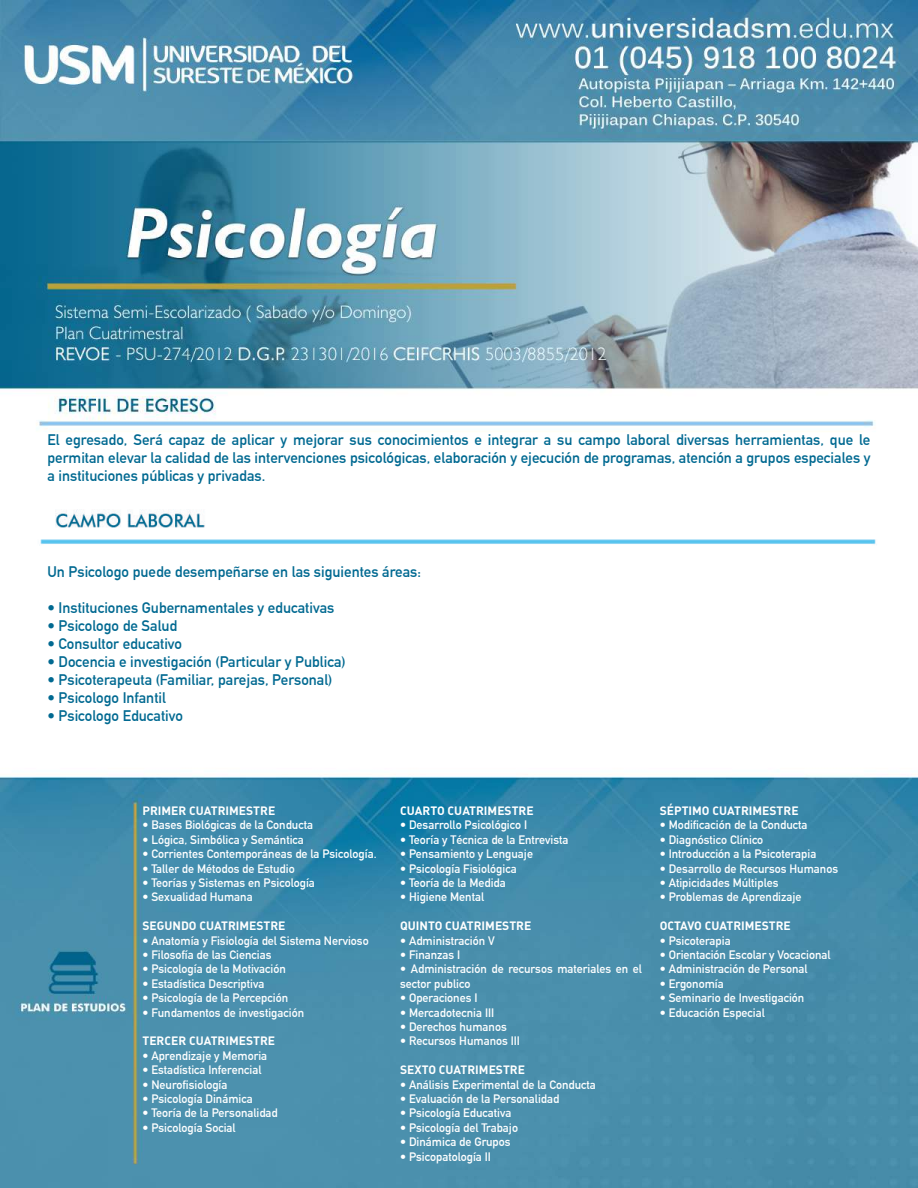
<style>
.page{position:relative;width:918px;height:1188px;background:#fff}
.page>*{position:absolute;margin:0;border:0;box-sizing:border-box;transform-origin:0 0}
.t1{font:700 15px/18px "DIN Alternate";color:#006991;text-align:justify}
.t2{font:700 12px/14.4px "DIN Alternate";color:#fff}
.t3{font:12px "DIN Bold Alternate";color:#fff}
</style>
<div class="page">
<img style="left:0;top:0;width:918px;height:1188px">
<div style="left:32px;top:525px;width:853px;height:87px;background:#fff"></div>
<img style="left:32px;top:491px;width:865px;height:74px">
<p class="t1" style="left:47px;top:429px;width:825px">El egresado, Será capaz de aplicar y mejorar sus conocimientos e integrar a su campo laboral diversas herramientas, que le permitan elevar la calidad de las intervenciones psicológicas, elaboración y ejecución de programas, atención a grupos especiales y a instituciones públicas y privadas.</p>
<p class="t1" style="left:47px;top:561px;width:375px">Un Psicologo puede desempeñarse en las siguientes áreas:</p>
<p class="t1" style="left:47px;top:597px;width:288px">• Instituciones Gubernamentales y educativas</p>
<p class="t1" style="left:47px;top:615px;width:131px">• Psicologo de Salud</p>
<p class="t1" style="left:47px;top:633px;width:136px">• Consultor educativo</p>
<p class="t1" style="left:47px;top:651px;width:300px">• Docencia e investigación (Particular y Publica)</p>
<p class="t1" style="left:47px;top:669px;width:287px">• Psicoterapeuta (Familiar, parejas, Personal)</p>
<p class="t1" style="left:47px;top:687px;width:120px">• Psicologo Infantil</p>
<p class="t1" style="left:47px;top:705px;width:137px">• Psicologo Educativo</p>
<p class="t3" style="left:142px;top:803px;width:134px">PRIMER CUATRIMESTRE</p>
<p class="t2" style="left:142px;top:817px;width:172px">• Bases Biológicas de la Conducta</p>
<p class="t2" style="left:142px;top:831px;width:163px">• Lógica, Simbólica y Semántica</p>
<p class="t2" style="left:142px;top:846px;width:236px">• Corrientes Contemporáneas de la Psicología.</p>
<p class="t2" style="left:142px;top:860px;width:154px">• Taller de Métodos de Estudio</p>
<p class="t2" style="left:142px;top:875px;width:174px">• Teorías y Sistemas en Psicología</p>
<p class="t2" style="left:142px;top:889px;width:112px">• Sexualidad Humana</p>
<p class="t3" style="left:142px;top:918px;width:145px">SEGUNDO CUATRIMESTRE</p>
<p class="t2" style="left:142px;top:932px;width:228px">• Anatomía y Fisiología del Sistema Nervioso</p>
<p class="t2" style="left:142px;top:947px;width:130px">• Filosofía de las Ciencias</p>
<p class="t2" style="left:142px;top:961px;width:145px">• Psicología de la Motivación</p>
<p class="t2" style="left:142px;top:975px;width:123px">• Estadística Descriptiva</p>
<p class="t2" style="left:142px;top:990px;width:147px">• Psicología de la Percepción</p>
<p class="t2" style="left:142px;top:1004px;width:163px">• Fundamentos de investigación</p>
<p class="t3" style="left:142px;top:1033px;width:134px">TERCER CUATRIMESTRE</p>
<p class="t2" style="left:142px;top:1047px;width:126px">• Aprendizaje y Memoria</p>
<p class="t2" style="left:142px;top:1062px;width:120px">• Estadística Inferencial</p>
<p class="t2" style="left:142px;top:1076px;width:87px">• Neurofisiología</p>
<p class="t2" style="left:142px;top:1091px;width:112px">• Psicología Dinámica</p>
<p class="t2" style="left:142px;top:1105px;width:137px">• Teoría de la Personalidad</p>
<p class="t2" style="left:142px;top:1119px;width:95px">• Psicología Social</p>
<p class="t3" style="left:400px;top:803px;width:135px">CUARTO CUATRIMESTRE</p>
<p class="t2" style="left:400px;top:817px;width:128px">• Desarrollo Psicológico I</p>
<p class="t2" style="left:400px;top:831px;width:170px">• Teoría y Técnica de la Entrevista</p>
<p class="t2" style="left:400px;top:846px;width:134px">• Pensamiento y Lenguaje</p>
<p class="t2" style="left:400px;top:860px;width:118px">• Psicología Fisiológica</p>
<p class="t2" style="left:400px;top:875px;width:107px">• Teoría de la Medida</p>
<p class="t2" style="left:400px;top:889px;width:85px">• Higiene Mental</p>
<p class="t3" style="left:400px;top:918px;width:133px">QUINTO CUATRIMESTRE</p>
<p class="t2" style="left:400px;top:932px;width:96px">• Administración V</p>
<p class="t2" style="left:400px;top:947px;width:62px">• Finanzas I</p>
<p class="t2" style="left:400px;top:961px;width:243px">• Administración de recursos materiales en el sector publico</p>
<p class="t2" style="left:400px;top:990px;width:79px">• Operaciones I</p>
<p class="t2" style="left:400px;top:1004px;width:96px">• Mercadotecnia III</p>
<p class="t2" style="left:400px;top:1019px;width:108px">• Derechos humanos</p>
<p class="t2" style="left:400px;top:1033px;width:121px">• Recursos Humanos III</p>
<p class="t3" style="left:400px;top:1062px;width:126px">SEXTO CUATRIMESTRE</p>
<p class="t2" style="left:400px;top:1076px;width:197px">• Análisis Experimental de la Conducta</p>
<p class="t2" style="left:400px;top:1091px;width:161px">• Evaluación de la Personalidad</p>
<p class="t2" style="left:400px;top:1105px;width:113px">• Psicología Educativa</p>
<p class="t2" style="left:400px;top:1119px;width:119px">• Psicología del Trabajo</p>
<p class="t2" style="left:400px;top:1134px;width:112px">• Dinámica de Grupos</p>
<p class="t2" style="left:400px;top:1148px;width:92px">• Psicopatología II</p>
<p class="t3" style="left:660px;top:803px;width:140px">SÉPTIMO CUATRIMESTRE</p>
<p class="t2" style="left:660px;top:817px;width:149px">• Modificación de la Conducta</p>
<p class="t2" style="left:660px;top:831px;width:105px">• Diagnóstico Clínico</p>
<p class="t2" style="left:660px;top:846px;width:158px">• Introducción a la Psicoterapia</p>
<p class="t2" style="left:660px;top:860px;width:180px">• Desarrollo de Recursos Humanos</p>
<p class="t2" style="left:660px;top:875px;width:120px">• Atipicidades Múltiples</p>
<p class="t2" style="left:660px;top:889px;width:143px">• Problemas de Aprendizaje</p>
<p class="t3" style="left:660px;top:918px;width:133px">OCTAVO CUATRIMESTRE</p>
<p class="t2" style="left:660px;top:932px;width:72px">• Psicoterapia</p>
<p class="t2" style="left:660px;top:947px;width:172px">• Orientación Escolar y Vocacional</p>
<p class="t2" style="left:660px;top:961px;width:149px">• Administración de Personal</p>
<p class="t2" style="left:660px;top:975px;width:65px">• Ergonomía</p>
<p class="t2" style="left:660px;top:990px;width:146px">• Seminario de Investigación</p>
<p class="t2" style="left:660px;top:1004px;width:107px">• Educación Especial</p>
</div>
